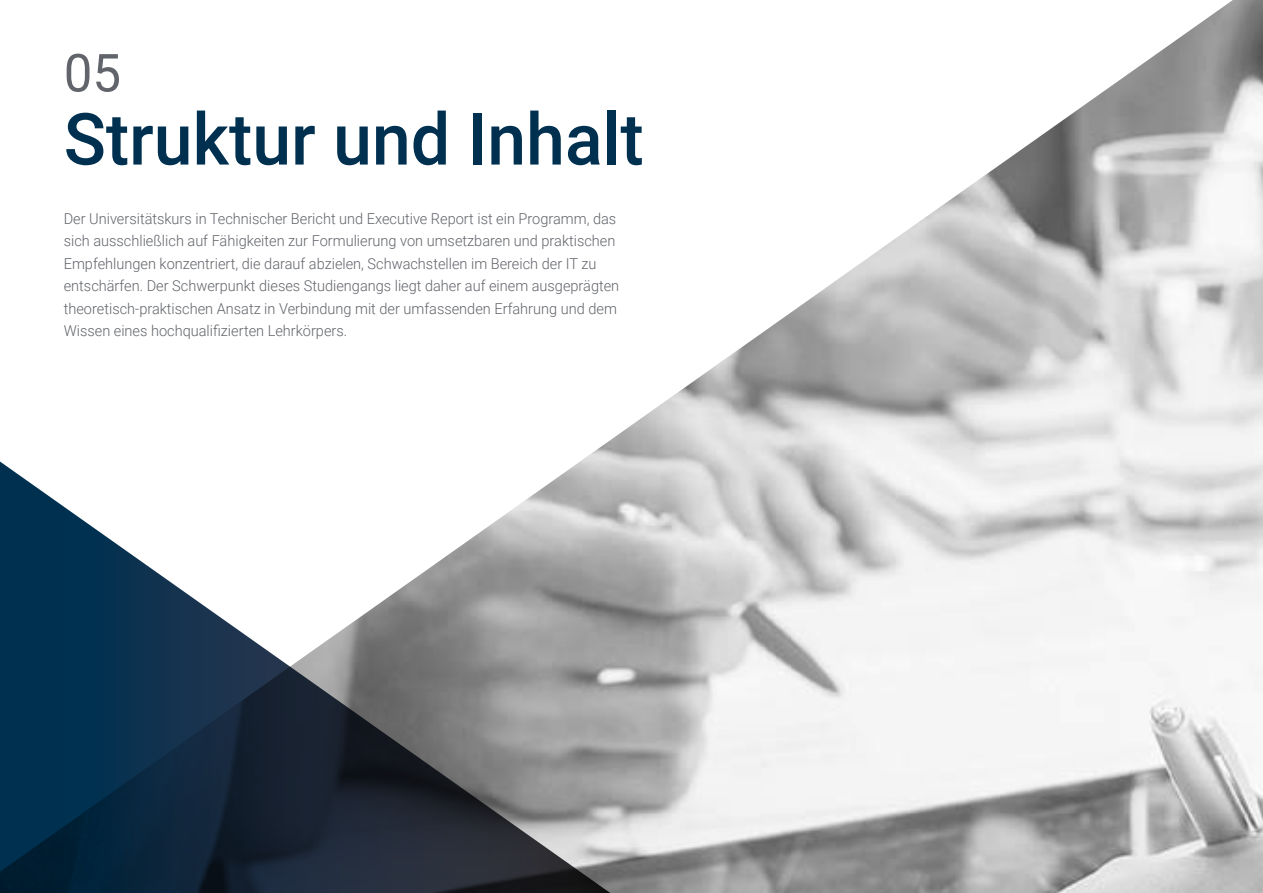
<style>
.page{position:relative;width:1263px;height:893px;background:#fff}
.page>*{position:absolute;margin:0;border:0;box-sizing:border-box;transform-origin:0 0}
.t1{font:500 72px "Roboto";color:#003050}
.t2{font:52.5px "Roboto";color:#61646a}
.t3{font:300 15px/22.5px "Roboto";color:#61646a}
</style>
<div class="page">
<img style="left:602px;top:0;width:661px;height:893px">
<svg style="left:0;top:446px;width:640px;height:447px"></svg>
<h2 class="t2" style="left:64px;top:36px;width:59px">05</h2>
<h1 class="t1" style="left:64px;top:89px;width:581px">Struktur und Inhalt</h1>
<p class="t3" style="left:64px;top:207px;width:557px">Der Universitätskurs in Technischer Bericht und Executive Report ist ein Programm, das sich ausschließlich auf Fähigkeiten zur Formulierung von umsetzbaren und praktischen Empfehlungen konzentriert, die darauf abzielen, Schwachstellen im Bereich der IT zu entschärfen. Der Schwerpunkt dieses Studiengangs liegt daher auf einem ausgeprägten theoretisch-praktischen Ansatz in Verbindung mit der umfassenden Erfahrung und dem Wissen eines hochqualifizierten Lehrkörpers.</p>
</div>
